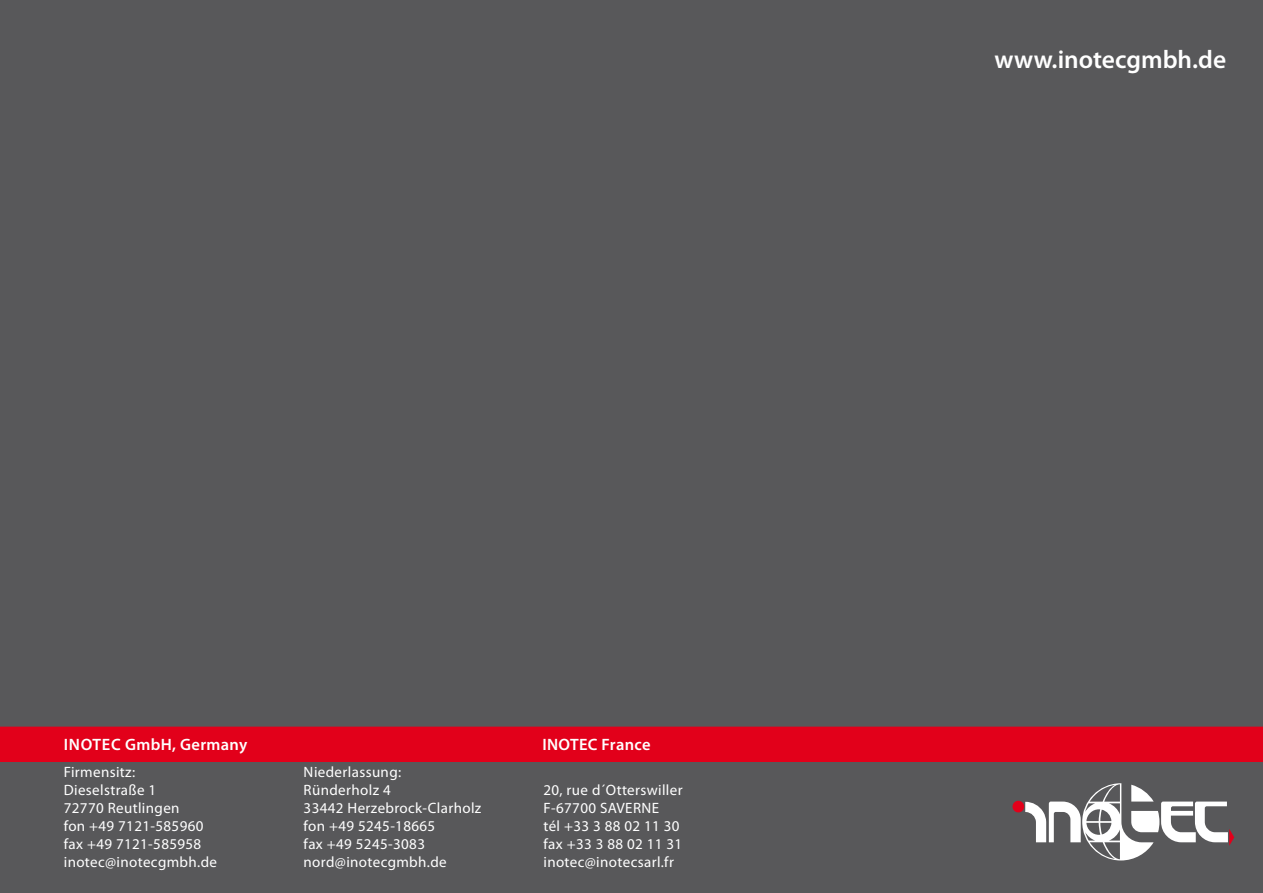
<style>
.page{position:relative;width:1263px;height:893px;background:#58585a}
.page>*{position:absolute;margin:0;border:0;box-sizing:border-box;transform-origin:0 0}
.t1{font:600 25.5px "Myriad Pro";color:#fff}
.t2{font:600 16.5px "Myriad Pro";letter-spacing:.02em;color:#fff}
.t3{font:15px/18px "Myriad Pro";letter-spacing:.025em;color:#fff}
</style>
<div class="page">
<p class="t2" style="left:64px;top:734px;width:17px">Inotec</p>
<p class="t2" style="left:125px;top:734px;width:124px">GmbH, Germany</p>
<p class="t2" style="left:542px;top:734px;width:110px">INOTEC France</p>
<p class="t3" style="left:64px;top:762px;width:155px">Firmensitz:<br>Dieselstraße 1<br>72770 Reutlingen<br>fon +49 7121-585960 fax +49 7121-585958 inotec@inotecgmbh.de</p>
<p class="t3" style="left:304px;top:762px;width:179px">Niederlassung:<br>Ründerholz 4<br>33442 Herzebrock-Clarholz fon +49 5245-18665<br>fax +49 5245-3083 nord@inotecgmbh.de</p>
<p class="t3" style="left:543px;top:780px;width:141px">20, rue d´Otterswiller<br>F-67700 SAVERNE<br>tél +33 3 88 02 11 30 fax +33 3 88 02 11 31 inotec@inotecsarl.fr</p>
<h1 class="t1" style="left:995px;top:43px;width:233px">www.inotecgmbh.de</h1>
</div>
